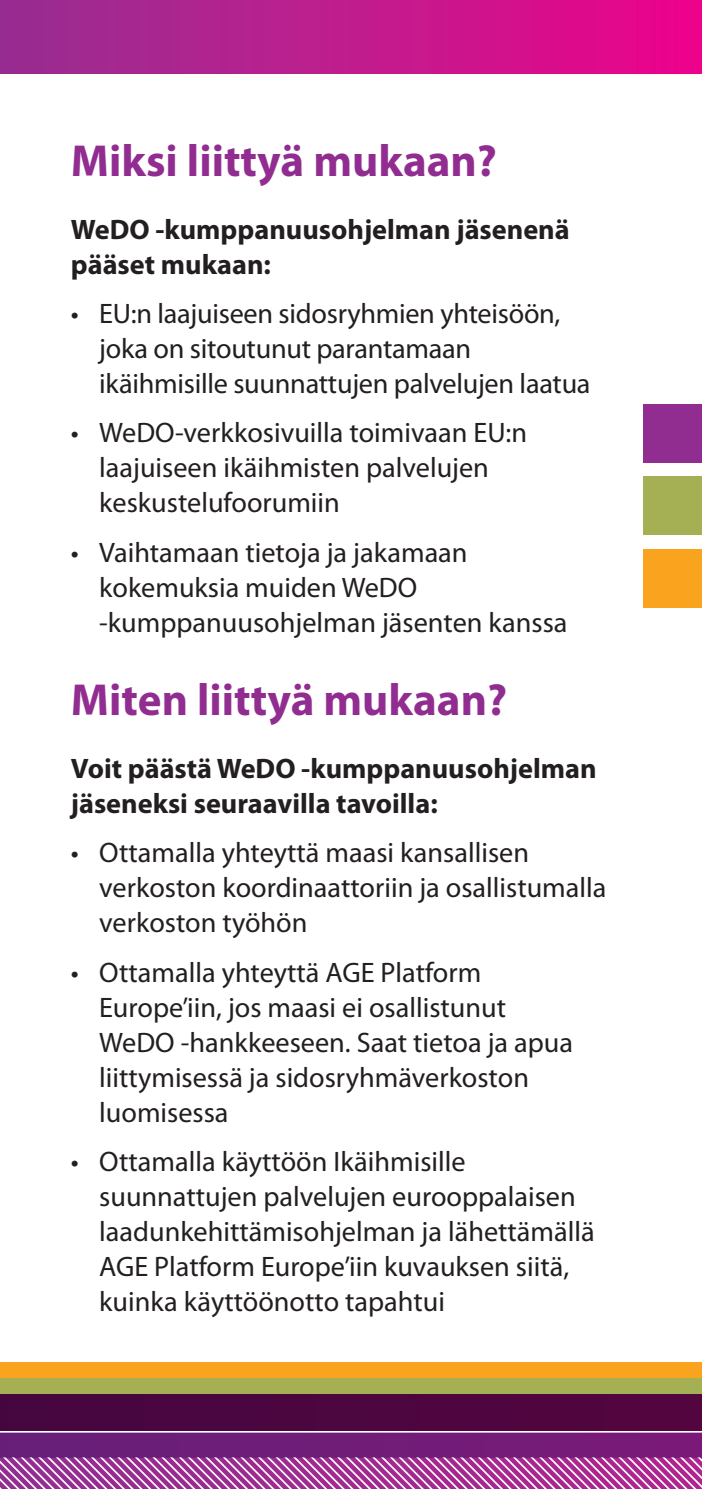
<style>
.page{position:relative;width:702px;height:1489px;background:#fff}
.page>*{position:absolute;margin:0;border:0;box-sizing:border-box;transform-origin:0 0}
.t1{font:700 45px "Myriad Pro";color:#912d91}
.t2{font:28.25px/35px "Myriad Pro";color:#231f20}
.t3{font:700 28.25px/35px "Myriad Pro";color:#231f20}
</style>
<div class="page">
<svg style="left:0;top:1457px;width:702px;height:31px"></svg>
<div style="left:0;top:1431px;width:702px;height:26px;background:#711d78"></div>
<div style="left:0;top:1392px;width:702px;height:39px;background:#4c0640"></div>
<hr style="left:0;top:1430px;width:702px;height:2px;background:#fff">
<div style="left:0;top:1362px;width:702px;height:15px;background:#f9a31f"></div>
<div style="left:0;top:1377px;width:702px;height:15px;background:#a5af53"></div>
<div style="left:643px;top:404px;width:59px;height:58px;background:#912d91"></div>
<div style="left:643px;top:476px;width:59px;height:58px;background:#a5af53"></div>
<div style="left:643px;top:549px;width:59px;height:58px;background:#f9a31f"></div>
<div style="left:0;top:0;width:702px;height:73px;background:linear-gradient(to right,#963091,#ec048b)"></div>
<h1 class="t1" style="left:71px;top:131px;width:427px">Miksi liittyä mukaan?</h1>
<p class="t3" style="left:71px;top:211px;width:500px">WeDO -kumppanuusohjelman jäsenenä pääset mukaan:</p>
<p class="t2" style="left:99px;top:296px;width:493px;text-indent:-28px">• EU:n laajuiseen sidosryhmien yhteisöön, joka on sitoutunut parantamaan ikäihmisille suunnattujen palvelujen laatua</p>
<p class="t2" style="left:99px;top:415px;width:429px;text-indent:-28px">• WeDO-verkkosivuilla toimivaan EU:n laajuiseen ikäihmisten palvelujen keskustelufoorumiin</p>
<p class="t2" style="left:99px;top:534px;width:470px;text-indent:-28px">• Vaihtamaan tietoja ja jakamaan kokemuksia muiden WeDO -kumppanuusohjelman jäsenten kanssa</p>
<h1 class="t1" style="left:71px;top:670px;width:438px">Miten liittyä mukaan?</h1>
<p class="t3" style="left:71px;top:750px;width:527px">Voit päästä WeDO -kumppanuusohjelman jäseneksi seuraavilla tavoilla:</p>
<p class="t2" style="left:99px;top:834px;width:508px;text-indent:-28px">• Ottamalla yhteyttä maasi kansallisen verkoston koordinaattoriin ja osallistumalla verkoston työhön</p>
<p class="t2" style="left:99px;top:954px;width:475px;text-indent:-28px">• Ottamalla yhteyttä AGE Platform<br>Europe’iin, jos maasi ei osallistunut<br>WeDO -hankkeeseen. Saat tietoa ja apua liittymisessä ja sidosryhmäverkoston luomisessa</p>
<p class="t2" style="left:99px;top:1143px;width:497px;text-indent:-28px">• Ottamalla käyttöön Ikäihmisille suunnattujen palvelujen eurooppalaisen laadunkehittämisohjelman ja lähettämällä AGE Platform Europe’iin kuvauksen siitä, kuinka käyttöönotto tapahtui</p>
</div>
